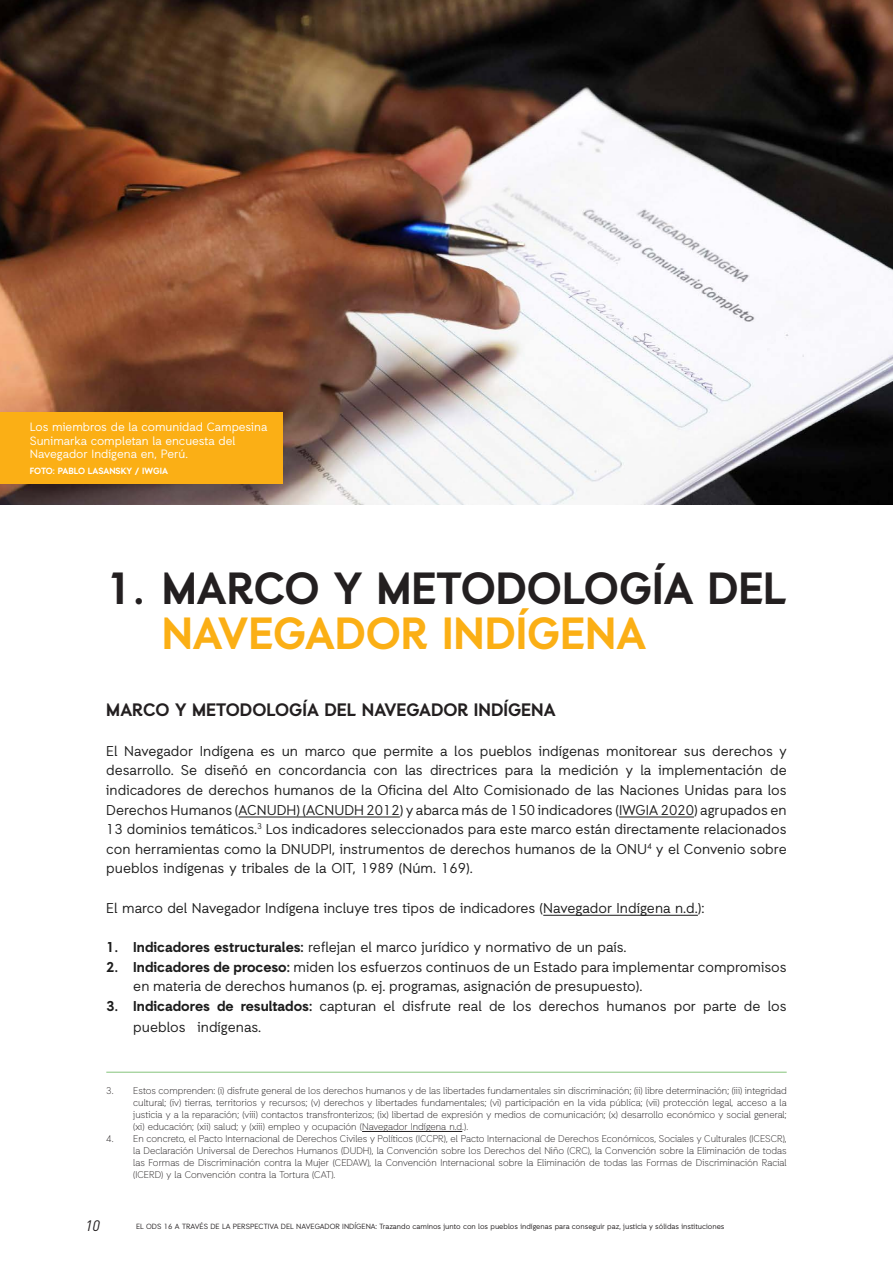
<style>
.page{position:relative;width:893px;height:1263px;background:#fff}
.page>*{position:absolute;margin:0;border:0;box-sizing:border-box;transform-origin:0 0}
.t1{font:700 45px "Auxilia";color:#231f20}
.t2{font:700 45px "Auxilia";color:#fbaf15}
.t3{font:700 18px "Auxilia";color:#231f20}
.t4{font:italic 15px "DIN Pro";color:#231f20}
.t5{font:14.25px/19.6px "Auxilia";color:#1c1c1c}
.body_copy{font:12px/13.5px "Auxilia";color:#fff}
.t6{font:300 9.75px/12px "Auxilia";color:#231f20;text-align:justify}
.body_copy-2{font:700 9px "Auxilia";color:#fff}
.t7{font:7.5px "Auxilia";color:#231f20}
.s1{font-weight:700}
</style>
<div class="page">
<hr style="left:238px;top:817px;width:162px;height:1px;background:#1c1c1c">
<hr style="left:619px;top:817px;width:75px;height:1px;background:#1c1c1c">
<hr style="left:543px;top:915px;width:155px;height:1px;background:#1c1c1c">
<hr style="left:362px;top:1131px;width:100px;height:1px;background:#231f20">
<hr style="left:106px;top:1072px;width:681px;height:1px;background:#84c47b">
<img style="left:0;top:0;width:893px;height:504px">
<div style="left:0;top:412px;width:283px;height:72px;background:#fbaf15"></div>
<p class="body_copy" style="left:30px;top:420px;width:239px">Los miembros de la comunidad Campesina<br>Sunimarka completan la encuesta del<br>Navegador Indígena en, Perú.</p>
<p class="body_copy-2" style="left:30px;top:465px;width:140px">FOTO: PABLO LASANSKY / IWGIA</p>
<p class="t1" style="left:106px;top:560px;width:682px">1. MARCO Y METODOLOGÍA DEL</p>
<p class="t2" style="left:162px;top:605px;width:486px">NAVEGADOR INDÍGENA</p>
<p class="t3" style="left:106px;top:699px;width:451px">MARCO Y METODOLOGÍA DEL NAVEGADOR INDÍGENA</p>
<p class="t5" style="left:106px;top:740px;width:682px;text-align:justify">El Navegador Indígena es un marco que permite a los pueblos indígenas monitorear sus derechos y desarrollo. Se diseñó en concordancia con las directrices para la medición y la implementación de indicadores de derechos humanos de la Oficina del Alto Comisionado de las Naciones Unidas para los Derechos Humanos (ACNUDH) (ACNUDH 2012) y abarca más de 150 indicadores (IWGIA 2020) agrupados en 13 dominios temáticos.<sup>3</sup> Los indicadores seleccionados para este marco están directamente relacionados con herramientas como la DNUDPI, instrumentos de derechos humanos de la ONU<sup>4</sup> y el Convenio sobre pueblos indígenas y tribales de la OIT, 1989 (Núm. 169).</p>
<p class="t5" style="left:106px;top:898px;width:600px">El marco del Navegador Indígena incluye tres tipos de indicadores (Navegador Indígena n.d.):</p>
<p class="t5" style="left:106px;top:937px;width:522px"><span class="s1">1. Indicadores estructurales:</span> reflejan el marco jurídico y normativo de un país.</p>
<p class="t5" style="left:133px;top:956px;width:655px;text-indent:-27px"><span class="s1">2. Indicadores de proceso:</span> miden los esfuerzos continuos de un Estado para implementar compromisos en materia de derechos humanos (p. ej. programas, asignación de presupuesto).</p>
<p class="t5" style="left:133px;top:995px;width:655px;line-height:21.1px;text-indent:-27px"><span class="s1">3. Indicadores de resultados:</span> capturan el disfrute real de los derechos humanos por parte de los pueblos indígenas.</p>
<p class="t6" style="left:133px;top:1084px;width:655px;text-indent:-27px">3. Estos comprenden: (i) disfrute general de los derechos humanos y de las libertades fundamentales sin discriminación; (ii) libre determinación; (iii) integridad cultural; (iv) tierras, territorios y recursos; (v) derechos y libertades fundamentales; (vi) participación en la vida pública; (vii) protección legal, acceso a la justicia y a la reparación; (viii) contactos transfronterizos; (ix) libertad de expresión y medios de comunicación; (x) desarrollo económico y social general; (xi) educación; (xii) salud; y (xiii) empleo y ocupación (Navegador Indígena n.d.).</p>
<p class="t6" style="left:133px;top:1132px;width:655px;text-indent:-27px">4. En concreto, el Pacto Internacional de Derechos Civiles y Políticos (ICCPR), el Pacto Internacional de Derechos Económicos, Sociales y Culturales (ICESCR), la Declaración Universal de Derechos Humanos (DUDH), la Convención sobre los Derechos del Niño (CRC), la Convención sobre la Eliminación de todas las Formas de Discriminación contra la Mujer (CEDAW), la Convención Internacional sobre la Eliminación de todas las Formas de Discriminación Racial (ICERD) y la Convención contra la Tortura (CAT).</p>
<p class="t4" style="left:85px;top:1214px;width:16px">10</p>
<p class="t7" style="left:136px;top:1222px;width:590px">EL ODS 16 A TRAVÉS DE LA PERSPECTIVA DEL NAVEGADOR INDÍGENA: Trazando caminos junto con los pueblos indígenas para conseguir paz, justicia y sólidas instituciones</p>
</div>
